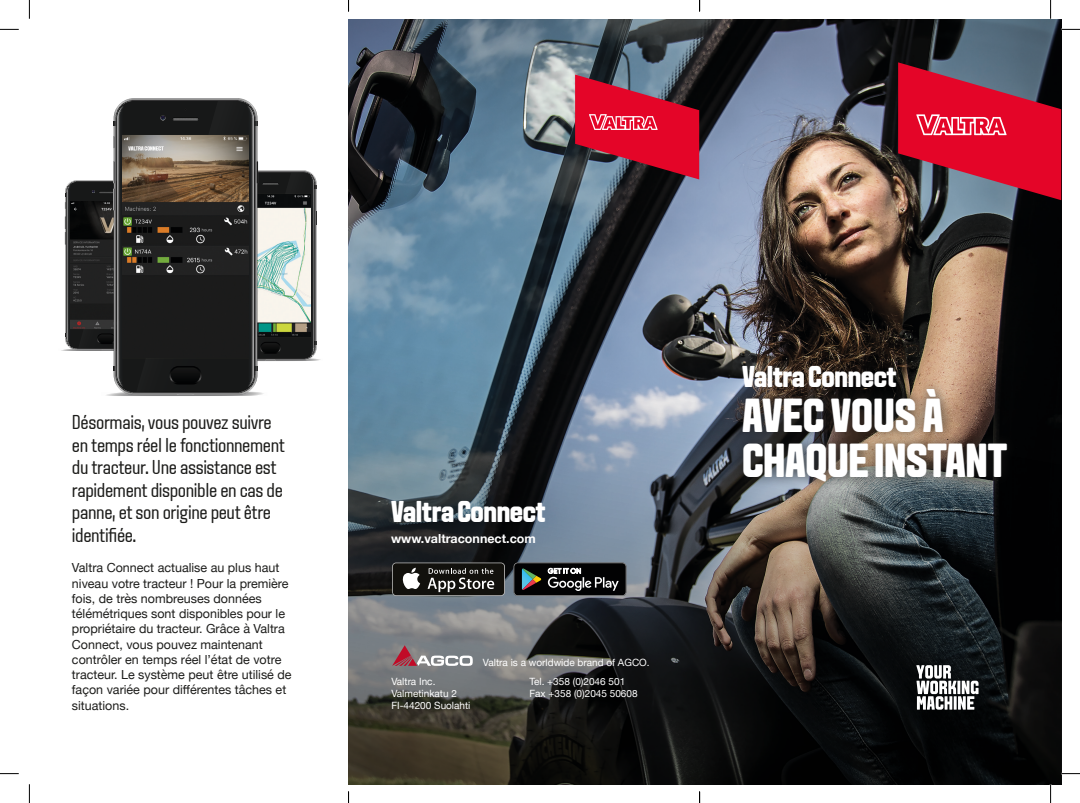
<style>
.page{position:relative;width:1080px;height:803px;background:#fff}
.page>*{position:absolute;margin:0;border:0;box-sizing:border-box;transform-origin:0 0}
.t1{font:800 47.5px/45px "VALTRA Aveny T";letter-spacing:-.01em;color:#fff}
.t2{font:800 30px "VALTRA Aveny T";letter-spacing:-.015em;color:#fff}
.t3{font:20px/22.5px "VALTRA Aveny T";letter-spacing:-.02em;color:#1d1d1b}
.t4{font:12.5px/15.2px "Helvetica Neue";color:#1d1d1b}
.t5{font:700 12.5px "Helvetica Neue";color:#fff}
.t6{font:10px/12px "Helvetica Neue";color:#fff}
</style>
<div class="page">
<img style="left:348px;top:19px;width:712px;height:765px">
<div style="left:731px;top:378px;width:287px;height:114px;background:#1d1d1b;opacity:.75"></div>
<svg style="left:392px;top:562px;width:113px;height:34px"></svg>
<div style="left:393px;top:563px;width:111px;height:32px;background:#12110d;border-radius:3px"></div>
<svg style="left:402px;top:568px;width:18px;height:21px"></svg>
<svg style="left:427px;top:568px;width:67px;height:24px"></svg>
<svg style="left:505px;top:554px;width:129px;height:50px;background:#464c52"></svg>
<svg style="left:392px;top:645px;width:80px;height:21px;background:#9c888e"></svg>
<svg style="left:916px;top:665px;width:62px;height:45px"></svg>
<svg style="left:897px;top:62px;width:163px;height:138px;background:#b02943"></svg>
<svg style="left:575px;top:75px;width:124px;height:104px;background:#ae253f"></svg>
<svg style="left:65px;top:101px;width:256px;height:295px"></svg>
<img style="left:123px;top:135px;width:125px;height:223px">
<svg style="left:0;top:29px;width:19px;height:1px"></svg>
<svg style="left:1060px;top:29px;width:19px;height:1px"></svg>
<svg style="left:0;top:773px;width:19px;height:1px"></svg>
<svg style="left:1060px;top:773px;width:19px;height:1px"></svg>
<svg style="left:29px;top:0;width:1px;height:19px"></svg>
<svg style="left:29px;top:784px;width:1px;height:19px"></svg>
<svg style="left:1050px;top:0;width:1px;height:19px"></svg>
<svg style="left:1049px;top:784px;width:2px;height:19px"></svg>
<h3 class="t3" style="left:72px;top:411px;width:214px">Désormais, vous pouvez suivre en temps réel le fonctionnement du tracteur. Une assistance est rapidement disponible en cas de panne, et son origine peut être identifiée.</h3>
<p class="t4" style="left:72px;top:561px;width:221px">Valtra Connect actualise au plus haut niveau votre tracteur ! Pour la première fois, de très nombreuses données télémétriques sont disponibles pour le propriétaire du tracteur. Grâce à Valtra Connect, vous pouvez maintenant contrôler en temps réel l’état de votre tracteur. Le système peut être utilisé de façon variée pour différentes tâches et situations.</p>
<h2 class="t2" style="left:391px;top:492px;width:156px">Valtra Connect</h2>
<p class="t5" style="left:391px;top:529px;width:146px">www.valtraconnect.com</p>
<p class="t6" style="left:483px;top:657px;width:168px">Valtra is a worldwide brand of AGCO.</p>
<p class="t6" style="left:391px;top:676px;width:81px">Valtra Inc.<br>Valmetinkatu 2<br>FI-44200 Suolahti</p>
<p class="t6" style="left:529px;top:676px;width:110px">Tel. +358 (0)2046 501<br>Fax +358 (0)2045 50608</p>
<h2 class="t2" style="left:742px;top:357px;width:156px">Valtra Connect</h2>
<h1 class="t1" style="left:742px;top:392px;width:267px">AVEC VOUS À<br>CHAQUE INSTANT</h1>
</div>
